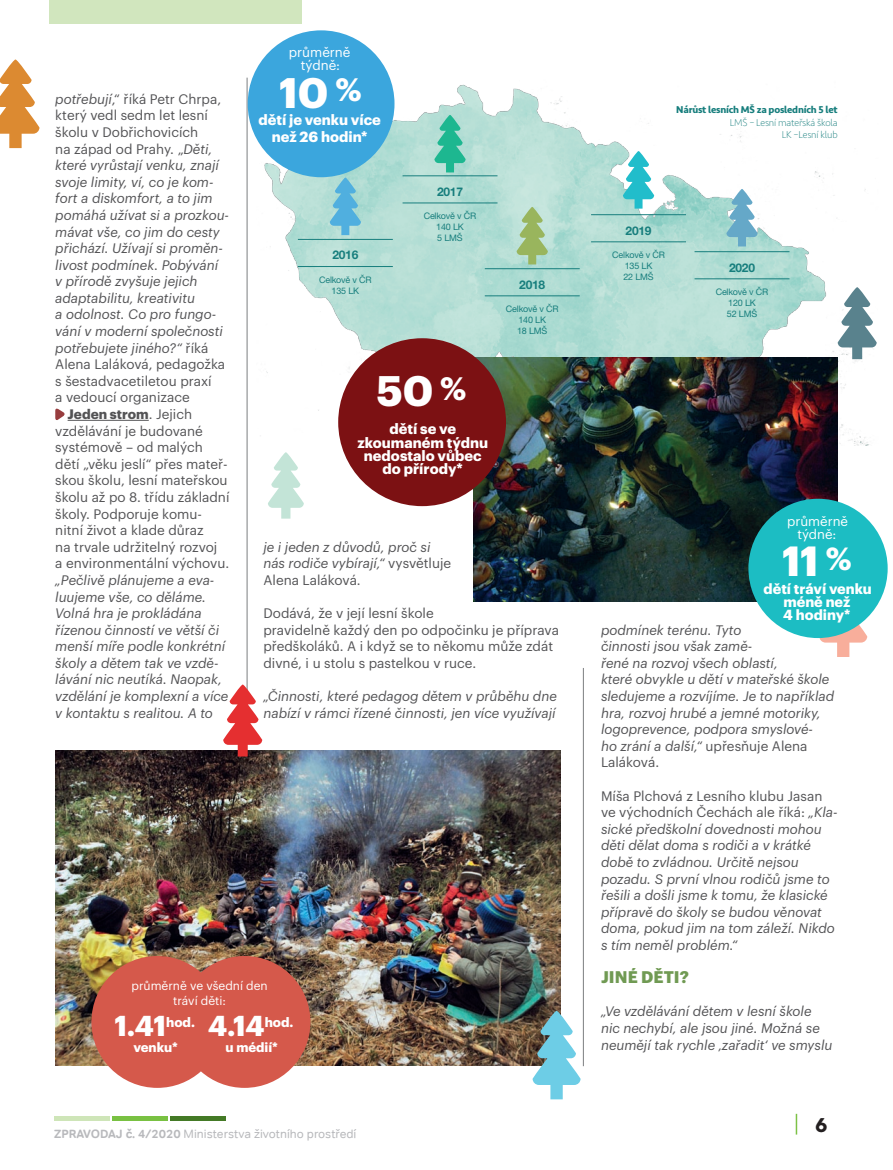
<style>
.page{position:relative;width:893px;height:1170px;background:#fff}
.page>*{position:absolute;margin:0;border:0;box-sizing:border-box;transform-origin:0 0}
.t1{font:700 41.7px "Graphik LG";color:#fff}
.t2{font:700 41.25px "Graphik LG";color:#fff}
.t3{font:700 28.2px "Graphik LG";color:#fff}
.t4{font:21.15px "Archive";color:#231f20}
.t5{font:700 16.5px "Graphik LG";color:#709a53}
.t6{font:700 14.55px/13.4px "Graphik LG";color:#fff;text-align:center}
.t7{font:700 14.25px/13.2px "Graphik LG";color:#fff;text-align:center}
.t8{font:italic 13.5px/16.6px "Graphik LG";color:#535355}
.t9{font:13.5px/16.6px "Graphik LG";color:#535355}
.t10{font:700 13.5px "Graphik LG";color:#535355}
.t11{font:13.35px/13.4px "Graphik LG";color:#fff;text-align:center}
.t12{font:13.2px/13.2px "Graphik LG";color:#fff;text-align:center}
.t13{font:700 13.05px "Graphik LG";color:#fff}
.t14{font:12px "Tondo Corp";color:#b8b9bc}
.t15{font:12px/14.4px "Graphik LG";color:#fff;text-align:center}
.t16{font:700 12px "Helvetica Neue LT Pro";letter-spacing:-.02em;color:#177e7d}
.t17{font:200 10.2px/12.3px "Seravek";letter-spacing:-.02em;color:#177e7d;text-align:right}
.t18{font:700 10.2px "Seravek";letter-spacing:-.02em;color:#177e7d}
.t19{font:9px/10.8px "Helvetica Neue LT Pro";letter-spacing:-.02em;color:#177e7d;text-align:center}
.s1{font-style:italic}
.s2{font-style:normal}
.s3{font-weight:400}
.s4{font-weight:700}
</style>
<div class="page">
<svg style="left:170px;top:1116px;width:56px;height:3px"></svg>
<svg style="left:54px;top:1116px;width:56px;height:3px"></svg>
<svg style="left:112px;top:1116px;width:56px;height:3px"></svg>
<svg style="left:796px;top:1113px;width:1px;height:21px"></svg>
<div style="left:49px;top:0;width:253px;height:23px;background:#d1e6be"></div>
<img style="left:256px;top:80px;width:613px;height:365px">
<hr style="left:68px;top:420px;width:81px;height:1px;background:#535355">
<svg style="left:55px;top:408px;width:10px;height:12px"></svg>
<hr style="left:583px;top:668px;width:1px;height:398px;background:#7c7e81">
<hr style="left:247px;top:78px;width:1px;height:632px;background:#7c7e81">
<img style="left:473px;top:358px;width:365px;height:243px">
<img style="left:55px;top:750px;width:505px;height:314px">
<svg style="left:533px;top:1010px;width:48px;height:89px"></svg>
<svg style="left:223px;top:684px;width:39px;height:72px"></svg>
<svg style="left:819px;top:618px;width:48px;height:39px"></svg>
<svg style="left:268px;top:452px;width:36px;height:66px"></svg>
<svg style="left:838px;top:287px;width:39px;height:72px"></svg>
<svg style="left:623px;top:151px;width:31px;height:57px"></svg>
<svg style="left:726px;top:189px;width:32px;height:57px"></svg>
<svg style="left:517px;top:207px;width:31px;height:57px;background:#a9c995"></svg>
<svg style="left:434px;top:115px;width:32px;height:57px;background:#64c9b0"></svg>
<svg style="left:330px;top:177px;width:31px;height:58px;background:#7cc4d9"></svg>
<svg style="left:0;top:59px;width:39px;height:89px"></svg>
<hr style="left:298px;top:239px;width:95px;height:1px;background:#177e7d">
<hr style="left:298px;top:266px;width:95px;height:1px;background:#177e7d">
<hr style="left:403px;top:175px;width:94px;height:1px;background:#177e7d">
<hr style="left:403px;top:202px;width:94px;height:1px;background:#177e7d">
<hr style="left:485px;top:268px;width:95px;height:1px;background:#177e7d">
<hr style="left:485px;top:295px;width:95px;height:1px;background:#177e7d">
<hr style="left:591px;top:214px;width:95px;height:1px;background:#177e7d">
<hr style="left:591px;top:241px;width:95px;height:1px;background:#177e7d">
<hr style="left:694px;top:251px;width:95px;height:1px;background:#177e7d">
<hr style="left:694px;top:278px;width:95px;height:1px;background:#177e7d">
<div style="left:748px;top:498px;width:140px;height:140px;background:#1cbdc3;border-radius:50%"></div>
<div style="left:248px;top:30px;width:146px;height:147px;background:#3ba6dd;border-radius:50%"></div>
<div style="left:338px;top:338px;width:168px;height:168px;background:#7c1113;border-radius:50%"></div>
<svg style="left:91px;top:955px;width:219px;height:132px;background:#cf6554"></svg>
<p class="t9" style="left:55px;top:89px;width:167px"><span class="s1">potřebují</span>,“ říká Petr Chrpa,</p>
<p class="t9" style="left:55px;top:106px;width:154px">který vedl sedm let lesní</p>
<p class="t9" style="left:55px;top:123px;width:144px">školu v Dobřichovicích</p>
<p class="t9" style="left:55px;top:139px;width:159px">na západ od Prahy. „<span class="s1">Děti,</span></p>
<p class="t8" style="left:55px;top:156px;width:165px">které vyrůstají venku, znají</p>
<p class="t8" style="left:55px;top:172px;width:160px">svoje limity, ví, co je kom-</p>
<p class="t8" style="left:55px;top:189px;width:159px">fort a diskomfort, a to jim</p>
<p class="t8" style="left:55px;top:205px;width:175px">pomáhá užívat si a prozkou-</p>
<p class="t8" style="left:55px;top:222px;width:166px">mávat vše, co jim do cesty</p>
<p class="t8" style="left:55px;top:239px;width:169px">přichází. Užívají si proměn-</p>
<p class="t8" style="left:55px;top:255px;width:164px">livost podmínek. Pobývání</p>
<p class="t8" style="left:55px;top:272px;width:144px">v přírodě zvyšuje jejich</p>
<p class="t8" style="left:55px;top:288px;width:141px">adaptabilitu, kreativitu</p>
<p class="t8" style="left:55px;top:305px;width:162px">a odolnost. Co pro fungo-</p>
<p class="t8" style="left:55px;top:321px;width:169px">vání v moderní společnosti</p>
<p class="t8" style="left:55px;top:338px;width:155px">potřebujete jiného?“ <span class="s2">říká</span></p>
<p class="t9" style="left:55px;top:355px;width:171px">Alena Laláková, pedagožka</p>
<p class="t9" style="left:55px;top:371px;width:158px">s šestadvacetiletou praxí</p>
<p class="t9" style="left:55px;top:388px;width:136px">a vedoucí organizace</p>
<p class="t10" style="left:68px;top:403px;width:126px">Jeden strom<span class="s3">. Jejich</span></p>
<p class="t9" style="left:55px;top:421px;width:149px">vzdělávání je budované</p>
<p class="t9" style="left:55px;top:438px;width:149px">systémově – od malých</p>
<p class="t9" style="left:55px;top:454px;width:174px">dětí „věku jeslí“ přes mateř-</p>
<p class="t9" style="left:55px;top:471px;width:174px">skou školu, lesní mateřskou</p>
<p class="t9" style="left:55px;top:487px;width:176px">školu až po 8. třídu základní</p>
<p class="t9" style="left:55px;top:504px;width:148px">školy. Podporuje komu-</p>
<p class="t9" style="left:55px;top:521px;width:150px">nitní život a klade důraz</p>
<p class="t9" style="left:55px;top:537px;width:163px">na trvale udržitelný rozvoj</p>
<p class="t9" style="left:55px;top:554px;width:175px">a environmentální výchovu.</p>
<p class="t8" style="left:55px;top:570px;width:175px">„Pečlivě plánujeme a eva&shy;luujeme vše, co děláme.<br>Volná hra je prokládána řízenou činností ve větší či menší míře podle konkrétní školy a dětem tak ve vzdě&shy;lávání nic neutíká. Naopak, vzdělání je komplexní a více v kontaktu s realitou. A to</p>
<p class="t11" style="left:289px;top:44px;width:63px">průměrně týdně:</p>
<h1 class="t1" style="left:279px;top:60px;width:84px">10<sup>%</sup></h1>
<p class="t6" style="left:258px;top:110px;width:124px;line-height:16.5px">dětí je venku více než 26 hodin*</p>
<p class="t16" style="left:332px;top:247px;width:27px">2016</p>
<p class="t19" style="left:319px;top:274px;width:54px">Celkově v ČR<br>135 LK</p>
<p class="t16" style="left:437px;top:184px;width:27px">2017</p>
<p class="t19" style="left:424px;top:210px;width:54px">Celkově v ČR<br>140 LK<br>5 LMŠ</p>
<h1 class="t1" style="left:377px;top:359px;width:91px">50 <sup>%</sup></h1>
<p class="t6" style="left:357px;top:421px;width:132px">dětí se ve zkoumaném týdnu nedostalo vůbec do přírody*</p>
<p class="t16" style="left:519px;top:277px;width:27px">2018</p>
<p class="t19" style="left:506px;top:303px;width:54px">Celkově v ČR<br>140 LK<br>18 LMŠ</p>
<p class="t8" style="left:263px;top:537px;width:189px">je i jeden z důvodů, proč si nás rodiče vybírají,“ <span class="s2">vysvětluje<br>Alena Laláková.</span></p>
<p class="t9" style="left:263px;top:603px;width:297px">Dodává, že v její lesní škole<br>pravidelně každý den po odpočinku je příprava předškoláků. A i když se to někomu může zdát divné, i u stolu s pastelkou v ruce.</p>
<p class="t8" style="left:263px;top:686px;width:295px">„Činnosti, které pedagog dětem v průběhu dne nabízí v rámci řízené činnosti, jen více využívají</p>
<p class="t15" style="left:132px;top:977px;width:138px">průměrně ve všední den tráví děti:</p>
<h3 class="t3" style="left:115px;top:1004px;width:82px">1.41<sup>hod.</sup></h3>
<p class="t13" style="left:133px;top:1037px;width:46px">venku*</p>
<h3 class="t3" style="left:208px;top:1004px;width:87px">4.14<sup>hod.</sup></h3>
<p class="t13" style="left:226px;top:1037px;width:54px">u médií*</p>
<p class="t14" style="left:54px;top:1126px;width:304px"><span class="s4">ZPRAVODAJ Č. 4/2020</span> Ministerstva životního prostředí</p>
<p class="t18" style="left:676px;top:102px;width:163px">Nárůst lesních MŠ za posledních 5 let</p>
<p class="t17" style="left:730px;top:116px;width:109px">LMŠ – Lesní mateřská škola<br>LK –Lesní klub</p>
<p class="t16" style="left:626px;top:223px;width:27px">2019</p>
<p class="t19" style="left:612px;top:249px;width:54px">Celkově v ČR<br>135 LK<br>22 LMŠ</p>
<p class="t16" style="left:729px;top:260px;width:27px">2020</p>
<p class="t19" style="left:716px;top:286px;width:54px">Celkově v ČR<br>120 LK<br>52 LMŠ</p>
<p class="t12" style="left:787px;top:513px;width:62px">průměrně týdně:</p>
<h2 class="t2" style="left:782px;top:529px;width:71px">11 <sup>%</sup></h2>
<p class="t7" style="left:764px;top:580px;width:110px">dětí tráví venku méně než<br>4 hodiny*</p>
<p class="t8" style="left:601px;top:620px;width:235px">podmínek terénu. Tyto<br>činnosti jsou však zamě-<br>řené na rozvoj všech oblastí,<br>které obvykle u dětí v mateřské škole sledujeme a rozvíjíme. Je to například hra, rozvoj hrubé a jemné motoriky, logoprevence, podpora smyslové-<br>ho zrání a další,“ <span class="s2">upřesňuje Alena<br>Laláková.</span></p>
<p class="t8" style="left:601px;top:786px;width:238px"><span class="s2">Míša Plchová z Lesního klubu Jasan ve východních Čechách ale říká:</span> „Kla&shy;sické předškolní dovednosti mohou děti dělat doma s rodiči a v krátké době to zvládnou. Určitě nejsou pozadu. S první vlnou rodičů jsme to řešili a došli jsme k tomu, že klasické přípravě do školy se budou věnovat doma, pokud jim na tom záleží. Nikdo s tím neměl problém.“</p>
<p class="t5" style="left:601px;top:964px;width:89px">JIN É DĚTI?</p>
<p class="t8" style="left:601px;top:1001px;width:233px">„Ve vzdělávání dětem v lesní škole nic nechybí, ale jsou jiné. Možná se neumějí tak rychle ‚zařadit‘ ve smyslu</p>
<h3 class="t4" style="left:815px;top:1112px;width:14px">6</h3>
</div>
